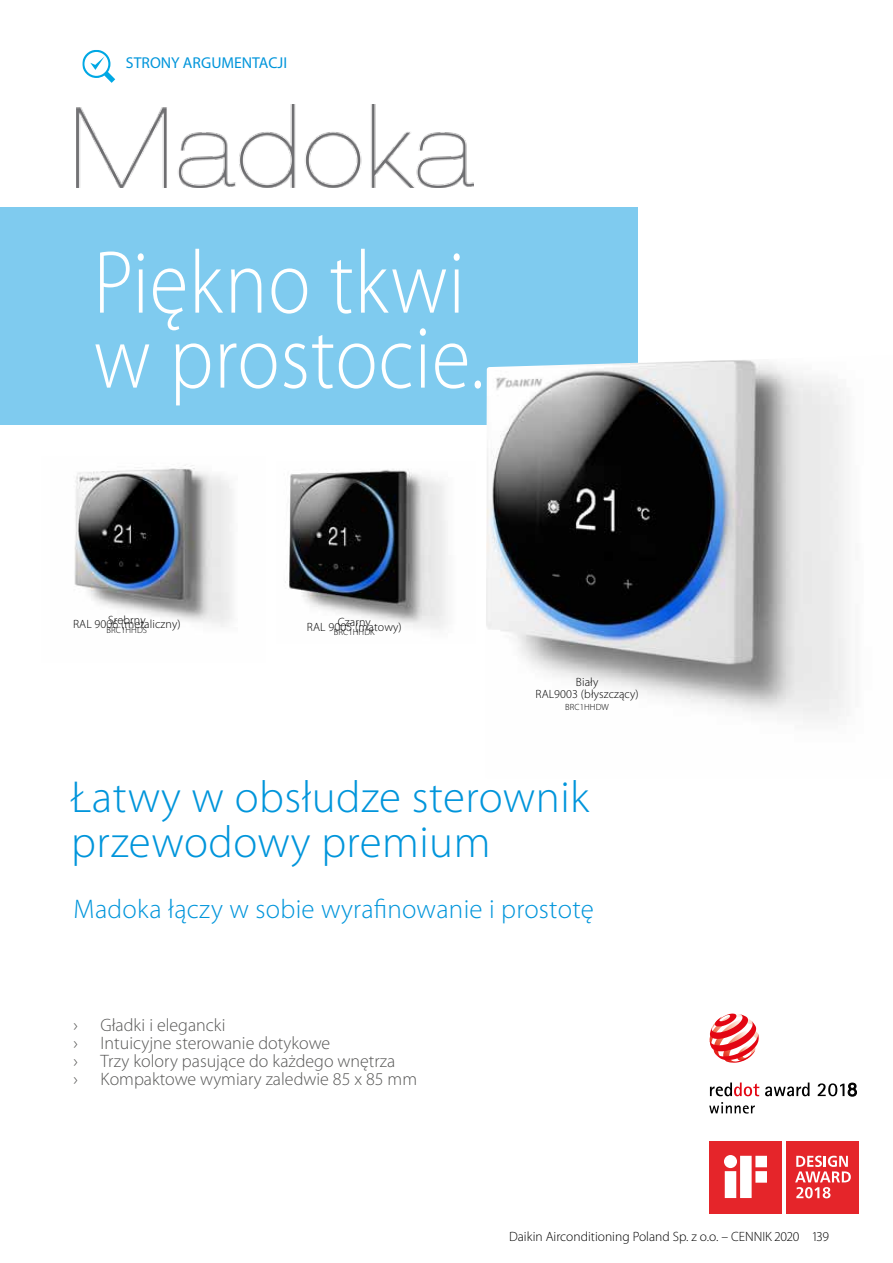
<style>
.page{position:relative;width:893px;height:1263px;background:#fff}
.page>*{position:absolute;margin:0;border:0;box-sizing:border-box;transform-origin:0 0}
.t1{font:300 90px/75px "Myriad Pro";letter-spacing:.01em;color:#fff;scale:.88 1}
.t2{font:300 45px/45px "Myriad Pro";letter-spacing:.01em;color:#0095db}
.t3{font:300 27px "Myriad Pro";letter-spacing:.01em;color:#0095db}
.t4{font:300 18px "Myriad Pro";color:#575756}
.t5{font:15.75px "Myriad Pro";color:#0095db}
.t6{font:300 13.5px "Myriad Pro";color:#000}
.t7{font:300 12px/12px "Myriad Pro";letter-spacing:.01em;color:#000;text-align:center}
.t8{font:300 9px "Myriad Pro";letter-spacing:.01em;color:#000}
</style>
<div class="page">
<div style="left:0;top:208px;width:638px;height:217px;background:#7fcbef"></div>
<img style="left:486px;top:360px;width:361px;height:360px">
<img style="left:74px;top:465px;width:158px;height:162px">
<img style="left:285px;top:469px;width:161px;height:160px">
<svg style="left:709px;top:1141px;width:150px;height:73px"></svg>
<svg style="left:710px;top:1082px;width:49px;height:14px"></svg>
<svg style="left:765px;top:1082px;width:44px;height:14px"></svg>
<svg style="left:709px;top:1013px;width:50px;height:50px"></svg>
<svg style="left:709px;top:1102px;width:46px;height:11px"></svg>
<svg style="left:818px;top:1083px;width:39px;height:13px"></svg>
<svg style="left:82px;top:50px;width:33px;height:33px"></svg>
<img style="left:77px;top:105px;width:396px;height:82px">
<p class="t5" style="left:126px;top:53px;width:163px">STRONY ARGUMENTACJI</p>
<h1 class="t1" style="left:94px;top:244px;width:445px">Piękno tkwi w prostocie.</h1>
<p class="t7" style="left:108px;top:614px;width:39px">Srebrny</p>
<p class="t7" style="left:73px;top:618px;width:109px">RAL 9006 (metaliczny)</p>
<p class="t8" style="left:107px;top:624px;width:42px">BRC1HHDS</p>
<p class="t7" style="left:338px;top:616px;width:34px">Czarny</p>
<p class="t7" style="left:307px;top:620px;width:96px">RAL 9005 (matowy)</p>
<p class="t8" style="left:334px;top:627px;width:42px">BRC1HHDK</p>
<p class="t7" style="left:535px;top:676px;width:105px">Biały<br>RAL9003 (błyszczący)</p>
<p class="t8" style="left:565px;top:702px;width:45px">BRC1HHDW</p>
<h2 class="t2" style="left:71px;top:774px;width:520px">Łatwy w obsłudze sterownik przewodowy premium</h2>
<h3 class="t3" style="left:74px;top:893px;width:522px">Madoka łączy w sobie wyrafinowanie i prostotę</h3>
<p class="t4" style="left:74px;top:1014px;width:6px">›</p>
<p class="t4" style="left:101px;top:1014px;width:127px">Gładki i elegancki</p>
<p class="t4" style="left:74px;top:1032px;width:6px">›</p>
<p class="t4" style="left:101px;top:1032px;width:231px">Intuicyjne sterowanie dotykowe</p>
<p class="t4" style="left:74px;top:1050px;width:6px">›</p>
<p class="t4" style="left:101px;top:1050px;width:296px">Trzy kolory pasujące do każdego wnętrza</p>
<p class="t4" style="left:74px;top:1068px;width:6px">›</p>
<p class="t4" style="left:101px;top:1068px;width:318px">Kompaktowe wymiary zaledwie 85 x 85 mm</p>
<p class="t6" style="left:509px;top:1229px;width:322px">Daikin Airconditioning Poland Sp. z o.o. – CENNIK 2020 139</p>
</div>
